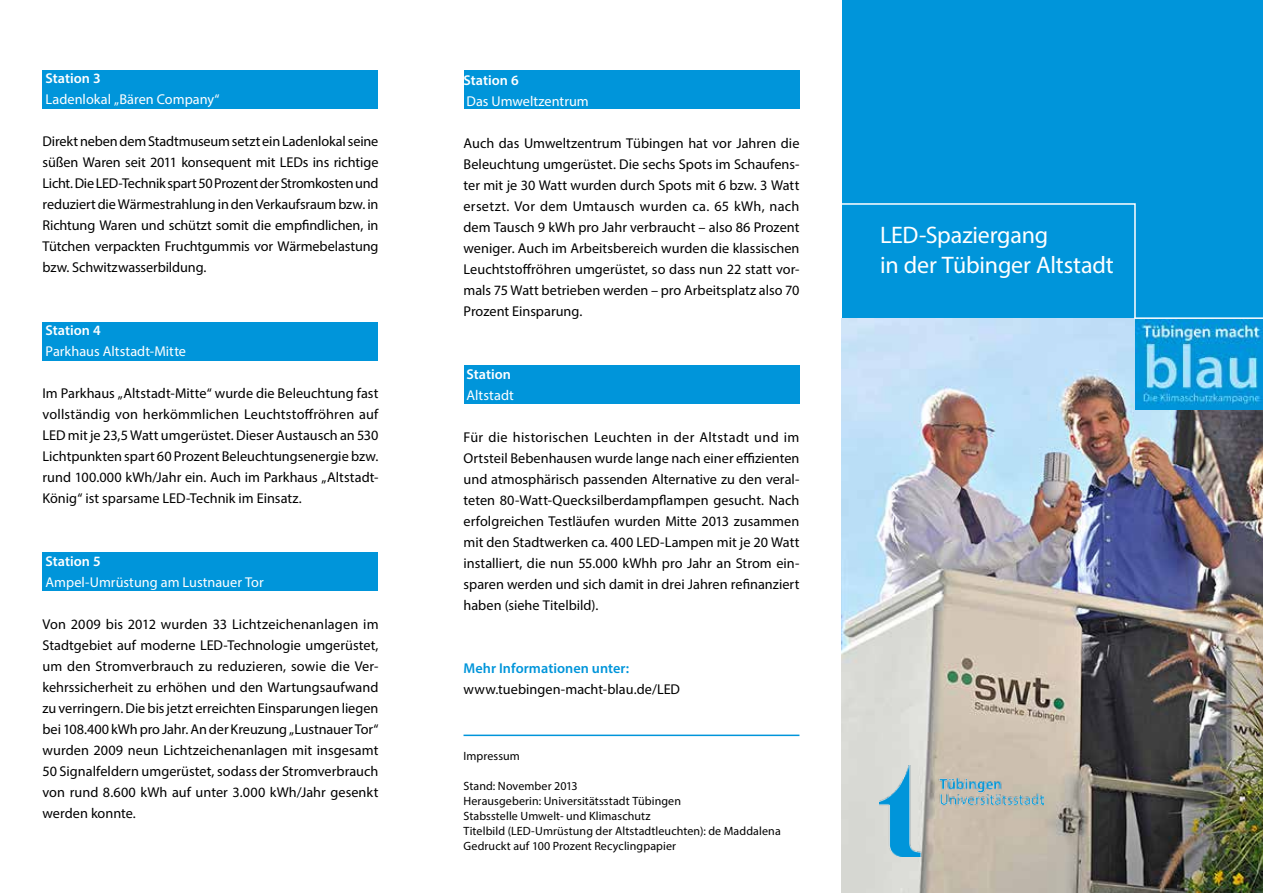
<style>
.page{position:relative;width:1263px;height:893px;background:#fff}
.page>*{position:absolute;margin:0;border:0;box-sizing:border-box;transform-origin:0 0}
.t1{font:24px/30px "Myriad Pro";letter-spacing:-.01em;color:#fff}
.t2{font:14.25px/21px "Myriad Pro";color:#000;text-align:justify}
.t3{font:14.25px "Myriad Pro";color:#fff}
.t4{font:600 14.25px "Myriad Pro";color:#fff}
.t5{font:600 14.25px "Myriad Pro";letter-spacing:.005em;color:#0095da}
.t6{font:12px/15px "Myriad Pro";letter-spacing:.01em;color:#000}
</style>
<div class="page">
<div style="left:463px;top:70px;width:336px;height:38px;background:#0095da"></div>
<hr style="left:463px;top:735px;width:336px;height:1px;background:#0095da">
<div style="left:842px;top:0;width:421px;height:319px;background:#0095da"></div>
<div style="left:834px;top:203px;width:302px;height:127px;border:2px solid #fff"></div>
<img style="left:842px;top:319px;width:421px;height:574px">
<img style="left:1136px;top:319px;width:127px;height:91px">
<hr style="left:1134px;top:317px;width:129px;height:2px;background:#fff">
<img style="left:880px;top:766px;width:163px;height:91px">
<div style="left:463px;top:366px;width:336px;height:38px;background:#0095da"></div>
<div style="left:43px;top:553px;width:335px;height:38px;background:#0095da"></div>
<div style="left:43px;top:322px;width:335px;height:38px;background:#0095da"></div>
<div style="left:43px;top:70px;width:335px;height:38px;background:#0095da"></div>
<p class="t4" style="left:45px;top:69px;width:57px">Station 3</p>
<p class="t3" style="left:46px;top:90px;width:176px">Ladenlokal „Bären Company“</p>
<p class="t2" style="left:43px;top:130px;width:337px">Direkt neben dem Stadtmuseum setzt ein Ladenlokal seine süßen Waren seit 2011 konsequent mit LEDs ins richtige Licht. Die LED-Technik spart 50 Prozent der Stromkosten und reduziert die Wärmestrahlung in den Verkaufsraum bzw. in Richtung Waren und schützt somit die empfindlichen, in Tütchen verpackten Fruchtgummis vor Wärmebelastung bzw. Schwitzwasserbildung.</p>
<p class="t4" style="left:46px;top:321px;width:57px">Station 4</p>
<p class="t3" style="left:46px;top:342px;width:142px">Parkhaus Altstadt-Mitte</p>
<p class="t2" style="left:43px;top:383px;width:337px">Im Parkhaus „Altstadt-Mitte“ wurde die Beleuchtung fast vollständig von herkömmlichen Leuchtstoffröhren auf LED mit je 23,5 Watt umgerüstet. Dieser Austausch an 530<br>Lichtpunkten spart 60 Prozent Beleuchtungsenergie bzw. rund 100.000 kWh/Jahr ein. Auch im Parkhaus „Altstadt-König“ ist sparsame LED-Technik im Einsatz.</p>
<p class="t4" style="left:46px;top:552px;width:57px">Station 5</p>
<p class="t3" style="left:46px;top:573px;width:220px">Ampel-Umrüstung am Lustnauer Tor</p>
<p class="t2" style="left:43px;top:614px;width:337px">Von 2009 bis 2012 wurden 33 Lichtzeichenanlagen im Stadtgebiet auf moderne LED-Technologie umgerüstet, um den Stromverbrauch zu reduzieren, sowie die Ver&shy;kehrssicherheit zu erhöhen und den Wartungsaufwand zu verringern. Die bis jetzt erreichten Einsparungen liegen bei 108.400 kWh pro Jahr. An der Kreuzung „Lustnauer Tor“ wurden 2009 neun Lichtzeichenanlagen mit insgesamt 50 Signalfeldern umgerüstet, sodass der Stromverbrauch von rund 8.600 kWh auf unter 3.000 kWh/Jahr gesenkt werden konnte.</p>
<p class="t4" style="left:463px;top:71px;width:57px">Station 6</p>
<p class="t3" style="left:466px;top:93px;width:124px">Das Umweltzentrum</p>
<p class="t2" style="left:463px;top:133px;width:337px">Auch das Umweltzentrum Tübingen hat vor Jahren die Beleuchtung umgerüstet. Die sechs Spots im Schaufens&shy;ter mit je 30 Watt wurden durch Spots mit 6 bzw. 3 Watt ersetzt. Vor dem Umtausch wurden ca. 65 kWh, nach dem Tausch 9 kWh pro Jahr verbraucht – also 86 Prozent weniger. Auch im Arbeitsbereich wurden die klassischen Leuchtstoffröhren umgerüstet, so dass nun 22 statt vor&shy;mals 75 Watt betrieben werden – pro Arbeitsplatz also 70<br>Prozent Einsparung.</p>
<p class="t4" style="left:466px;top:365px;width:46px">Station</p>
<p class="t3" style="left:466px;top:387px;width:49px">Altstadt</p>
<p class="t2" style="left:463px;top:427px;width:337px">Für die historischen Leuchten in der Altstadt und im Ortsteil Bebenhausen wurde lange nach einer effizienten und atmosphärisch passenden Alternative zu den veral&shy;teten 80-Watt-Quecksilberdampflampen gesucht. Nach erfolgreichen Testläufen wurden Mitte 2013 zusammen mit den Stadtwerken ca. 400 LED-Lampen mit je 20 Watt installiert, die nun 55.000 kWhh pro Jahr an Strom ein&shy;sparen werden und sich damit in drei Jahren refinanziert haben (siehe Titelbild).</p>
<p class="t5" style="left:463px;top:659px;width:167px">Mehr Informationen unter:</p>
<p class="t2" style="left:463px;top:679px;width:218px">www.tuebingen-macht-blau.de/LED</p>
<p class="t6" style="left:463px;top:749px;width:58px">Impressum</p>
<p class="t6" style="left:463px;top:779px;width:319px">Stand: November 2013<br>Herausgeberin: Universitätsstadt Tübingen<br>Stabsstelle Umwelt- und Klimaschutz<br>Titelbild (LED-Umrüstung der Altstadtleuchten): de Maddalena Gedruckt auf 100 Prozent Recyclingpapier</p>
<h1 class="t1" style="left:880px;top:220px;width:235px">LED-Spaziergang<br>in der Tübinger Altstadt</h1>
</div>
